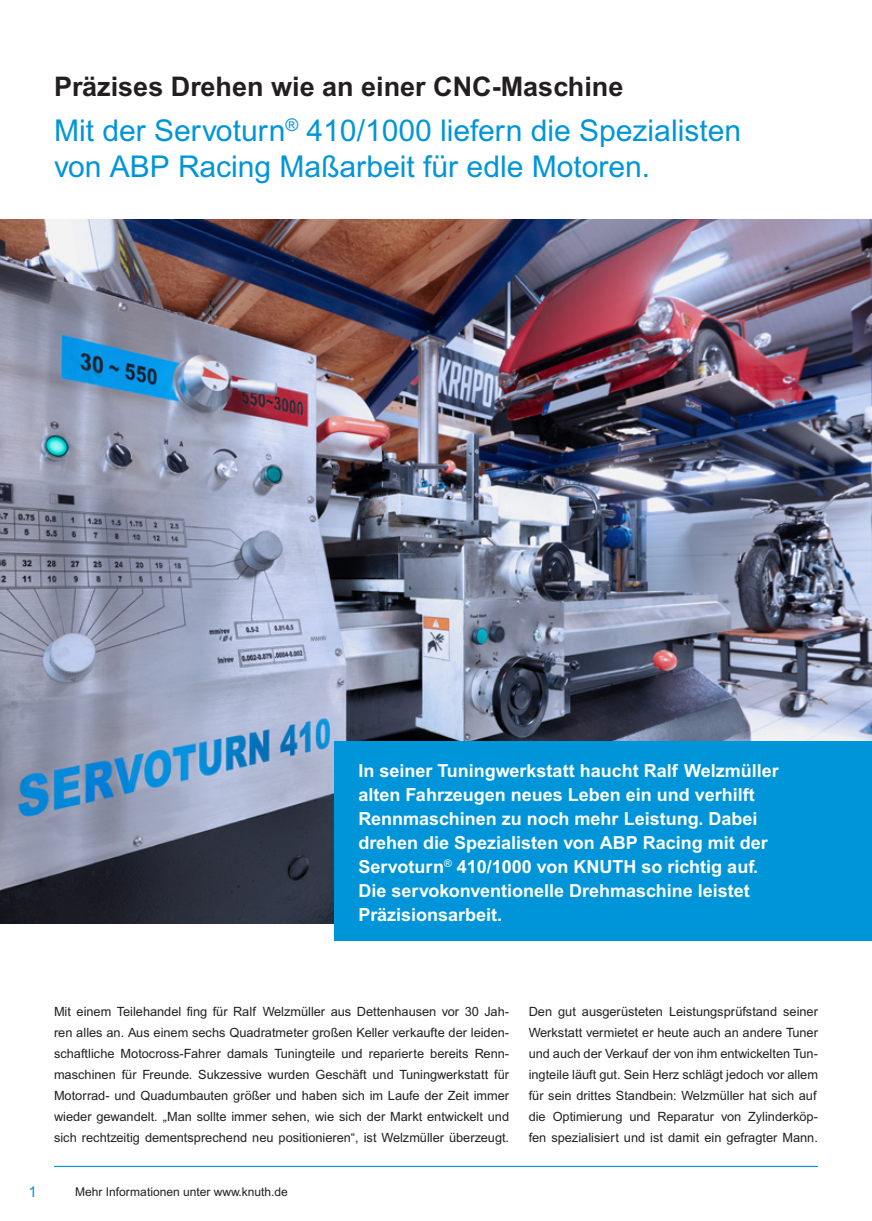
<style>
.page{position:relative;width:872px;height:1221px;background:#fff}
.page>*{position:absolute;margin:0;border:0;box-sizing:border-box;transform-origin:0 0}
.t1{font:30px "Arial MT Pro";color:#0095d9}
.t2{font:700 27px "Arial MT Pro";color:#231f20}
.Headline_2{font:700 18px/24px "Arial MT Pro";color:#fff}
.Seitenzahl{font:15px "Arial MT Pro";color:#0095d9}
.fliesstext-redaktion{font:12.75px/21px "Arial MT Pro";color:#231f20;text-align:justify}
.Grundtext{font:12px "Arial MT Pro";color:#231f20}
</style>
<div class="page">
<img style="left:0;top:219px;width:872px;height:704px">
<div style="left:334px;top:741px;width:538px;height:200px;background:#0095d9"></div>
<hr style="left:54px;top:1165px;width:764px;height:1px;background:#0095d9">
<p class="t2" style="left:54px;top:71px;width:571px">Präzises Drehen wie an einer CNC-Maschine</p>
<p class="t1" style="left:54px;top:113px;width:689px">Mit der Servoturn<sup>®</sup> 410/1000 liefern die Spezialisten</p>
<p class="t1" style="left:54px;top:149px;width:597px">von ABP Racing Maßarbeit für edle Motoren.</p>
<p class="Headline_2" style="left:358px;top:759px;width:422px">In seiner Tuningwerkstatt haucht Ralf Welzmüller alten Fahrzeugen neues Leben ein und verhilft Rennmaschinen zu noch mehr Leistung. Dabei drehen die Spezialisten von ABP Racing mit der Servoturn<sup>®</sup> 410/1000 von KNUTH so richtig auf.<br>Die servokonventionelle Drehmaschine leistet Präzisionsarbeit.</p>
<p class="fliesstext-redaktion" style="left:54px;top:1001px;width:456px">Mit einem Teilehandel fing für Ralf Welzmüller aus Dettenhausen vor 30 Jah&shy;ren alles an. Aus einem sechs Quadratmeter großen Keller verkaufte der leiden&shy;schaftliche Motocross-Fahrer damals Tuningteile und reparierte bereits Renn&shy;maschinen für Freunde. Sukzessive wurden Geschäft und Tuningwerkstatt für Motorrad- und Quadumbauten größer und haben sich im Laufe der Zeit immer wieder gewandelt. „Man sollte immer sehen, wie sich der Markt entwickelt und sich rechtzeitig dementsprechend neu positionieren“, ist Welzmüller überzeugt.</p>
<p class="fliesstext-redaktion" style="left:529px;top:1001px;width:291px">Den gut ausgerüsteten Leistungsprüfstand seiner Werkstatt vermietet er heute auch an andere Tuner und auch der Verkauf der von ihm entwickelten Tun&shy;ingteile läuft gut. Sein Herz schlägt jedoch vor allem für sein drittes Standbein: Welzmüller hat sich auf die Optimierung und Reparatur von Zylinderköp&shy;fen spezialisiert und ist damit ein gefragter Mann.</p>
<p class="Seitenzahl" style="left:28px;top:1182px;width:10px">1</p>
<p class="Grundtext" style="left:75px;top:1184px;width:214px">Mehr Informationen unter www.knuth.de</p>
</div>
